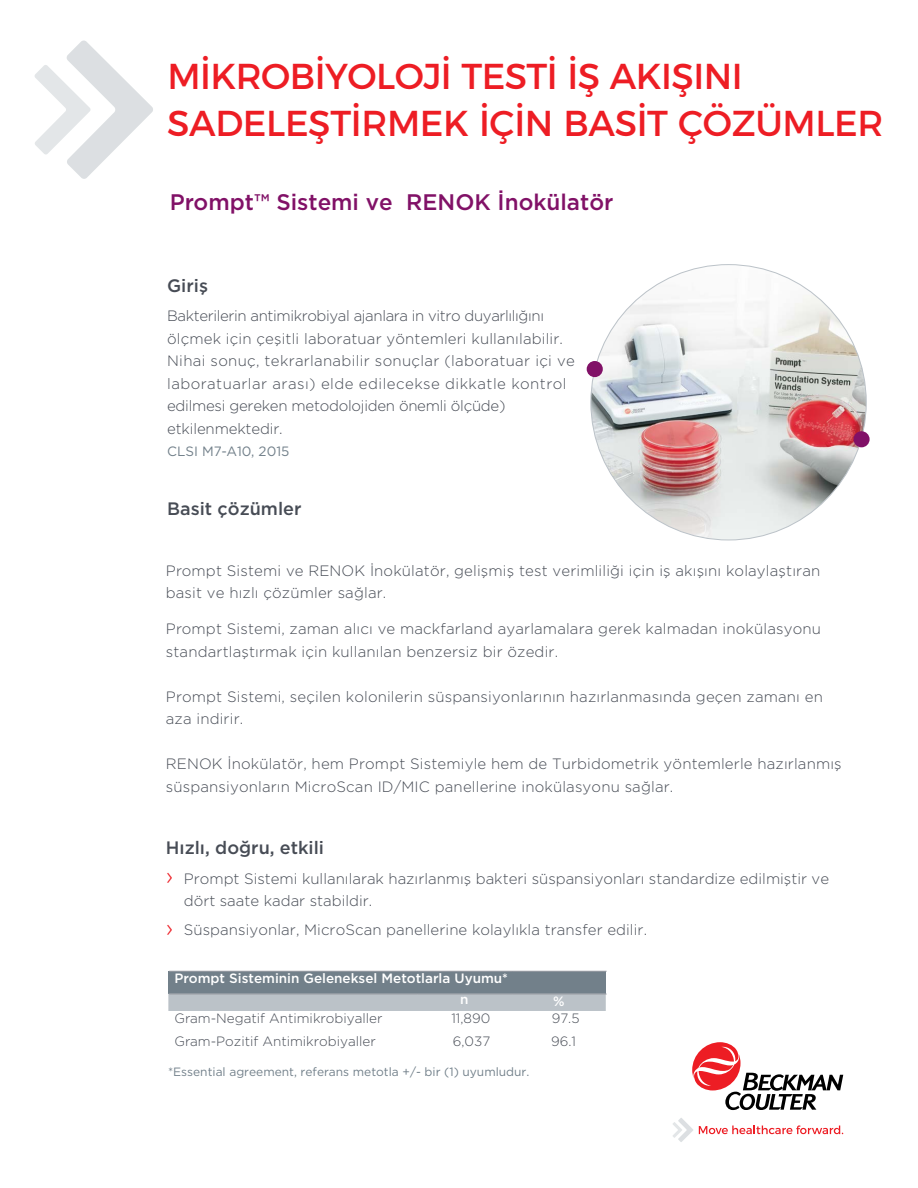
<style>
.page{position:relative;width:918px;height:1188px;background:#fff}
.page>*{position:absolute;margin:0;border:0;box-sizing:border-box;transform-origin:0 0}
.t1{font:36px/47.2px "Montserrat";letter-spacing:-.01em;color:#ed1d24}
.t2{font:500 22.5px "Gotham";color:#811167}
.t3{font:500 18px "Gotham";color:#474c55}
.t4{font:300 15px/22.5px "Gotham";letter-spacing:.01em;color:#474c55}
.t5{font:300 13.5px "Gotham";color:#474c55}
.t6{font:500 13.5px/21.8px "Gotham";color:#fff}
.t7{font:13.5px "Gotham";color:#72808a}
.t8{font:12px "Gotham";color:#72808a}
.s1{font-size:24px;color:#ed1d24}
</style>
<div class="page">
<div style="left:169px;top:971px;width:437px;height:23px;background:#72808a"></div>
<div style="left:168px;top:994px;width:438px;height:17px;background:#bbc2c8"></div>
<hr style="left:169px;top:971px;width:249px;height:1px;background:#9b9ea5">
<hr style="left:418px;top:971px;width:94px;height:1px;background:#9b9ea5">
<hr style="left:512px;top:971px;width:95px;height:1px;background:#9b9ea5">
<hr style="left:169px;top:994px;width:249px;height:1px;background:#9b9ea5">
<hr style="left:418px;top:994px;width:94px;height:1px;background:#9b9ea5">
<hr style="left:512px;top:994px;width:95px;height:1px;background:#9b9ea5">
<img style="left:591px;top:265px;width:275px;height:275px;border-radius:138px">
<div style="left:853px;top:431px;width:17px;height:16px;background:#811167;border-radius:50%"></div>
<div style="left:587px;top:361px;width:16px;height:16px;background:#811167;border-radius:50%"></div>
<svg style="left:692px;top:1042px;width:151px;height:68px"></svg>
<svg style="left:699px;top:1125px;width:144px;height:9px"></svg>
<svg style="left:673px;top:1118px;width:20px;height:24px"></svg>
<svg style="left:35px;top:40px;width:118px;height:139px"></svg>
<h1 class="t1" style="left:167px;top:50px;width:718px">MİKROBİYOLOJİ TESTİ İŞ AKIŞINI<br>SADELEŞTİRMEK İÇİN BASİT ÇÖZÜMLER</h1>
<h2 class="t2" style="left:170px;top:188px;width:445px">Prompt™ Sistemi ve RENOK İnokülatör</h2>
<p class="t3" style="left:167px;top:274px;width:42px">Giriş</p>
<p class="t4" style="left:167px;top:304px;width:409px">Bakterilerin antimikrobiyal ajanlara in vitro duyarlılığını ölçmek için çeşitli laboratuar yöntemleri kullanılabilir.<br>Nihai sonuç, tekrarlanabilir sonuçlar (laboratuar içi ve laboratuarlar arası) elde edilecekse dikkatle kontrol edilmesi gereken metodolojiden önemli ölçüde) etkilenmektedir.</p>
<p class="t7" style="left:167px;top:443px;width:124px">CLSI M7-A10, 2015</p>
<p class="t3" style="left:167px;top:497px;width:136px">Basit çözümler</p>
<p class="t4" style="left:166px;top:559px;width:656px">Prompt Sistemi ve RENOK İnokülatör, gelişmiş test verimliliği için iş akışını kolaylaştıran basit ve hızlı çözümler sağlar.</p>
<p class="t4" style="left:166px;top:617px;width:657px">Prompt Sistemi, zaman alıcı ve mackfarland ayarlamalara gerek kalmadan inokülasyonu standartlaştırmak için kullanılan benzersiz bir özedir.</p>
<p class="t4" style="left:166px;top:685px;width:659px">Prompt Sistemi, seçilen kolonilerin süspansiyonlarının hazırlanmasında geçen zamanı en aza indirir.</p>
<p class="t4" style="left:166px;top:752px;width:677px">RENOK İnokülatör, hem Prompt Sistemiyle hem de Turbidometrik yöntemlerle hazırlanmış süspansiyonların MicroScan ID/MIC panellerine inokülasyonu sağlar.</p>
<p class="t3" style="left:166px;top:836px;width:160px">Hızlı, doğru, etkili</p>
<p class="t4" style="left:184px;top:867px;width:647px;text-indent:-18px"><span class="s1">›</span> Prompt Sistemi kullanılarak hazırlanmış bakteri süspansiyonları standardize edilmiştir ve dört saate kadar stabildir.</p>
<p class="t4" style="left:166px;top:918px;width:483px"><span class="s1">›</span> Süspansiyonlar, MicroScan panellerine kolaylıkla transfer edilir.</p>
<p class="t6" style="left:460px;top:967px;width:50px;text-indent:-285px">Prompt Sisteminin Geleneksel Metotlarla Uyumu* n</p>
<p class="t6" style="left:553px;top:990px;width:13px">%</p>
<p class="t5" style="left:175px;top:1010px;width:209px">Gram-Negatif Antimikrobiyaller</p>
<p class="t5" style="left:451px;top:1010px;width:40px">11,890</p>
<p class="t5" style="left:552px;top:1010px;width:29px">97.5</p>
<p class="t5" style="left:175px;top:1032px;width:203px">Gram-Pozitif Antimikrobiyaller</p>
<p class="t5" style="left:453px;top:1032px;width:39px">6,037</p>
<p class="t5" style="left:551px;top:1032px;width:26px">96.1</p>
<p class="t8" style="left:168px;top:1064px;width:363px">*Essential agreement, referans metotla +/- bir (1) uyumludur.</p>
</div>
